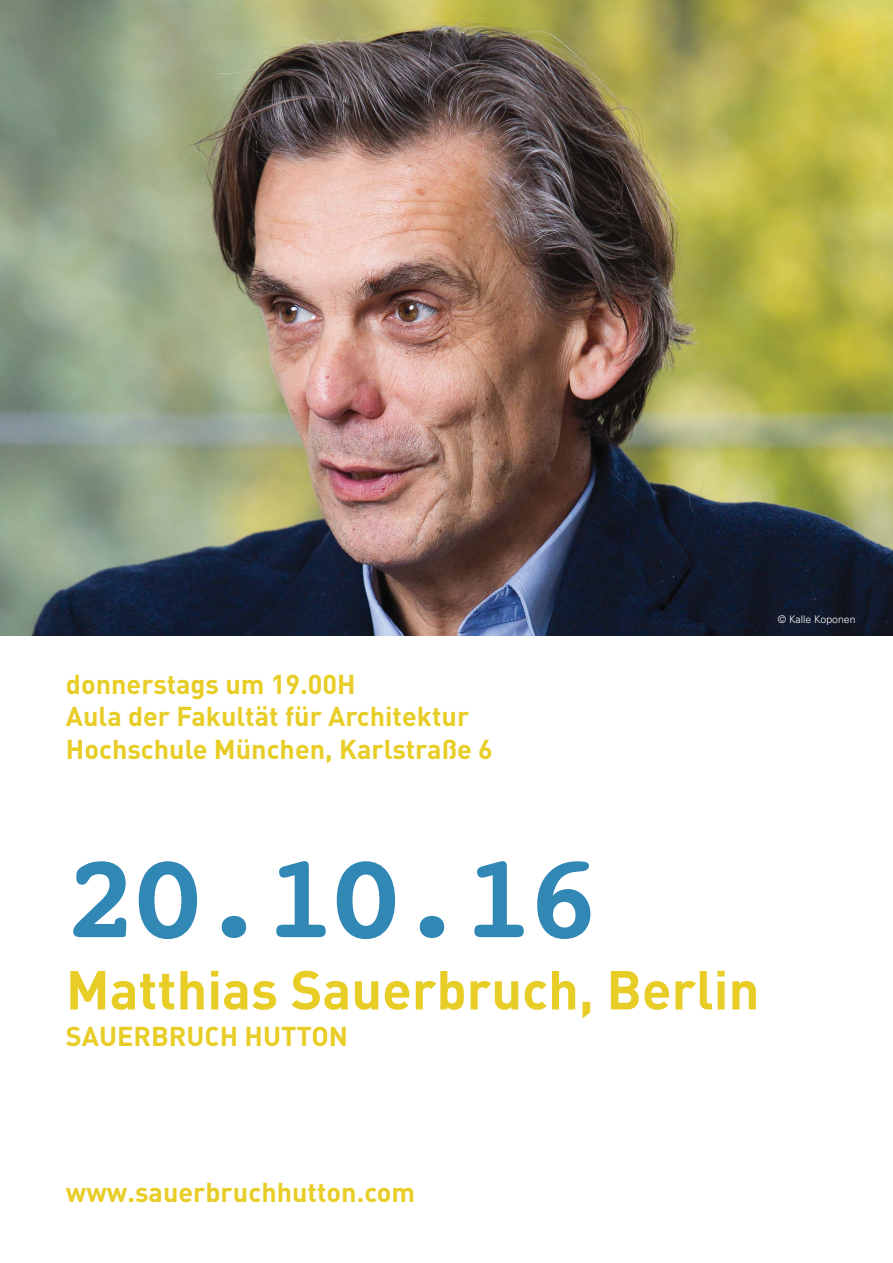
<style>
.page{position:relative;width:893px;height:1263px;background:#fff}
.page>*{position:absolute;margin:0;border:0;box-sizing:border-box;transform-origin:0 0}
.t1{font:700 120px "Courier";color:#3188b4}
.t2{font:700 54px "DIN";color:#e8cd27}
.t3{font:700 27px/32.4px "DIN";color:#e8cd27}
.t4{font:300 10.5px "Univers";color:#fff}
</style>
<div class="page">
<img style="left:0;top:0;width:893px;height:635px">
<p class="t3" style="left:66px;top:671px;width:429px">donnerstags um 19.00H<br>Aula der Fakultät für Architektur<br>Hochschule München, Karlstraße 6</p>
<p class="t4" style="left:778px;top:616px;width:79px">© Kalle Koponen</p>
<h1 class="t1" style="left:66px;top:862px;width:536px">20.10.16</h1>
<h2 class="t2" style="left:66px;top:971px;width:695px">Matthias Sauerbruch, Berlin</h2>
<p class="t3" style="left:66px;top:1022px;width:284px">SAUERBRUCH HUTTON</p>
<p class="t3" style="left:66px;top:1178px;width:351px">www.sauerbruchhutton.com</p>
</div>
